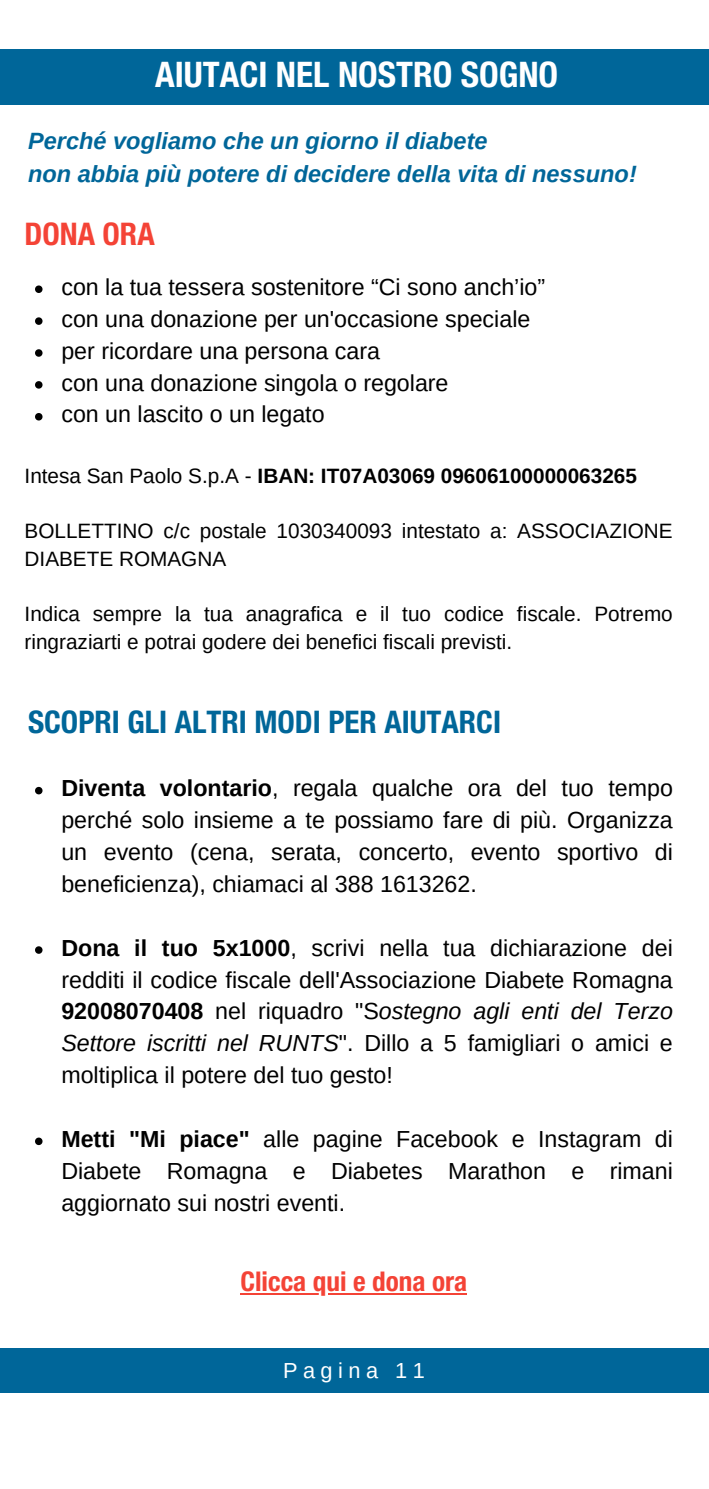
<style>
.page{position:relative;width:709px;height:1489px;background:#fff}
.page>*{position:absolute;margin:0;border:0;box-sizing:border-box;transform-origin:0 0}
.t1{font:700 condensed 35.25px "Helvetica Neue LT";color:#fff}
.t2{font:700 condensed 31.25px "Helvetica Neue LT";color:#069}
.t3{font:700 condensed 31.25px "Helvetica Neue LT";color:#f44336}
.t4{font:700 condensed 27.25px "Helvetica Neue LT";color:#f44336}
.t5{font:italic 700 23.5px/33px "Arimo";color:#069}
.t6{font:23.25px/32px "Arimo";color:#000;text-align:justify}
.t7{font:21.75px "Arimo";letter-spacing:.25em;color:#fff}
.t8{font:20.75px/27.8px "Arimo";color:#000}
.t9{font:700 20.75px "Arimo";color:#000}
.s1{font-weight:400}
.s2{font-weight:700}
.s3{font-style:italic}
</style>
<div class="page">
<div style="left:0;top:50px;width:709px;height:55px;background:#069"></div>
<div style="left:0;top:1349px;width:709px;height:44px;background:#069"></div>
<svg style="left:35px;top:285px;width:8px;height:8px"></svg>
<svg style="left:35px;top:317px;width:8px;height:8px"></svg>
<svg style="left:35px;top:349px;width:8px;height:8px"></svg>
<svg style="left:35px;top:381px;width:8px;height:8px"></svg>
<svg style="left:35px;top:413px;width:8px;height:7px"></svg>
<svg style="left:35px;top:787px;width:8px;height:7px"></svg>
<svg style="left:35px;top:946px;width:8px;height:8px"></svg>
<svg style="left:35px;top:1137px;width:8px;height:8px"></svg>
<hr style="left:240px;top:1292px;width:227px;height:2px;background:#f44336">
<p class="t1" style="left:155px;top:53px;width:404px">AIUTACI NEL NOSTRO SOGNO</p>
<p class="t5" style="left:28px;top:125px;width:610px">Perché vogliamo che un giorno il diabete<br>non abbia più potere di decidere della vita di nessuno!</p>
<h2 class="t3" style="left:25px;top:214px;width:132px">DONA ORA</h2>
<p class="t6" style="left:61px;top:271px;width:485px;text-align:left">con la tua tessera sostenitore “Ci sono anch’io” con una donazione per un'occasione speciale per ricordare una persona cara<br>con una donazione singola o regolare<br>con un lascito o un legato</p>
<p class="t9" style="left:25px;top:464px;width:614px"><span class="s1">Intesa San Paolo S.p.A -</span> IBAN: IT07A03069 09606100000063265</p>
<p class="t8" style="left:25px;top:517px;width:649px">BOLLETTINO c/c postale 1030340093 intestato a: ASSOCIAZIONE<br>DIABETE ROMAGNA</p>
<p class="t8" style="left:25px;top:600px;width:650px">Indica sempre la tua anagrafica e il tuo codice fiscale. Potremo ringraziarti e potrai godere dei benefici fiscali previsti.</p>
<h2 class="t2" style="left:28px;top:703px;width:474px">SCOPRI GLI ALTRI MODI PER AIUTARCI</h2>
<p class="t6" style="left:61px;top:772px;width:613px"><span class="s2">Diventa volontario</span>, regala qualche ora del tuo tempo perché solo insieme a te possiamo fare di più. Organizza un evento (cena, serata, concerto, evento sportivo di beneficienza), chiamaci al 388 1613262.</p>
<p class="t6" style="left:61px;top:931px;width:613px"><span class="s2">Dona il tuo 5x1000</span>, scrivi nella tua dichiarazione dei redditi il codice fiscale dell'Associazione Diabete Romagna <span class="s2">92008070408</span> nel riquadro "S<span class="s3">ostegno agli enti del Terzo Settore iscritti nel RUNTS</span>". Dillo a 5 famigliari o amici e moltiplica il potere del tuo gesto!</p>
<p class="t6" style="left:61px;top:1123px;width:613px"><span class="s2">Metti "Mi piace"</span> alle pagine Facebook e Instagram di Diabete Romagna e Diabetes Marathon e rimani aggiornato sui nostri eventi.</p>
<p class="t4" style="left:240px;top:1264px;width:228px">Clicca qui e dona ora</p>
<p class="t7" style="left:283px;top:1359px;width:143px">Pagina 11</p>
</div>
